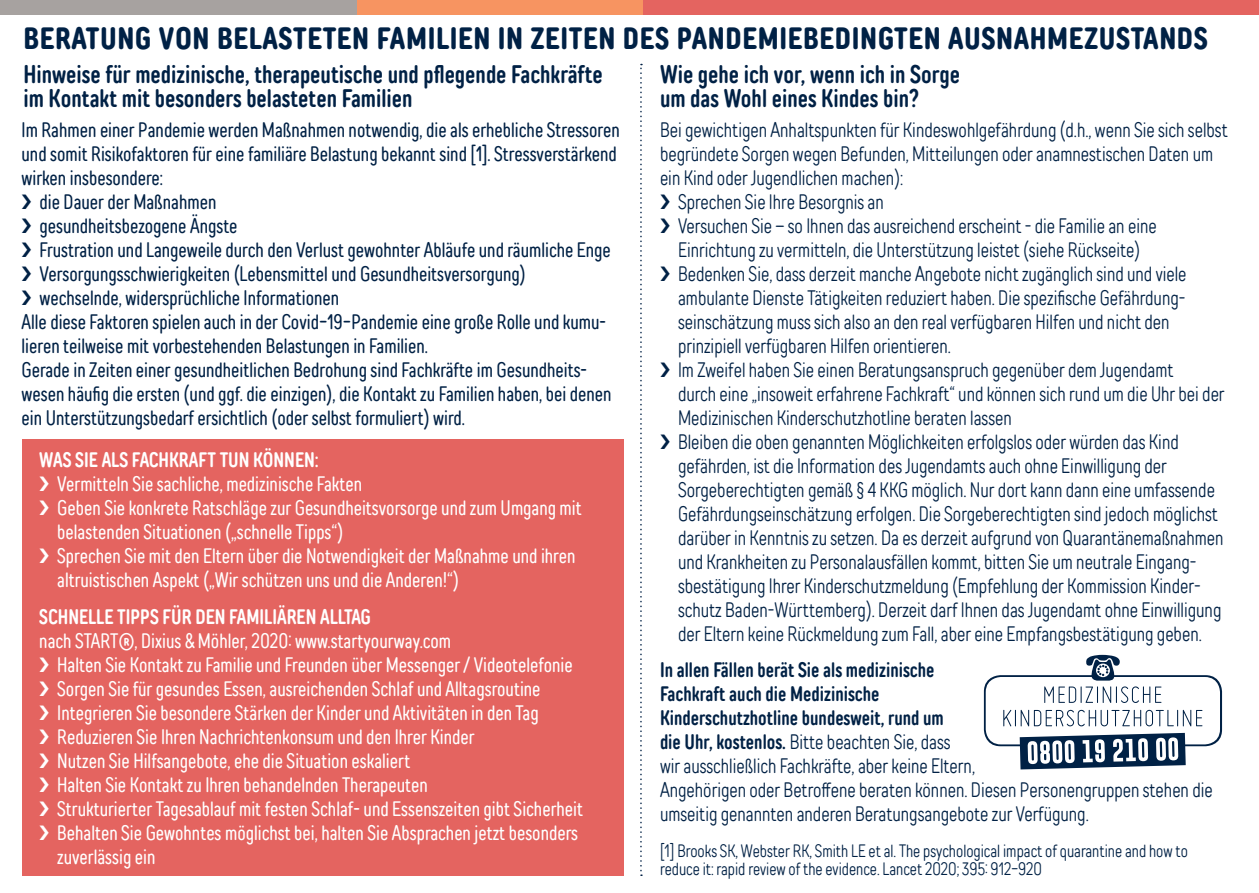
<style>
.page{position:relative;width:1259px;height:893px;background:#fff}
.page>*{position:absolute;margin:0;border:0;box-sizing:border-box;transform-origin:0 0}
.t1{font:700 30.9px "TT Rounds Neue Comp";letter-spacing:.02em;color:#002145}
.t2{font:25.5px/24px "TT Rounds Neue Com D Bold";color:#002145;scale:.95 1}
.t3{font:300 21px/24px "TT Rounds Neue Comp";color:#002145;scale:.93 1}
.t4{font:21px/24px "TT Rounds Neue Comp";color:#fff;scale:.93 1}
.t5{font:21px "TT Rounds Neue Comp";color:#002145;scale:.93 1}
.t6{font:21px/24px "TT Rounds Neue Com D Bold";color:#002145;scale:.93 1}
.t7{font:21px "TT Rounds Neue Com D Bold";color:#fff;scale:.93 1}
.t8{font:300 18px/18px "TT Rounds Neue Comp";color:#002145;scale:.93 1}
.s1{font-family:"TT Rounds Neue Com D Bold";font-weight:400}
</style>
<div class="page">
<div style="left:22px;top:440px;width:601px;height:436px;background:#e46460"></div>
<svg style="left:640px;top:64px;width:2px;height:812px"></svg>
<div style="left:641px;top:0;width:618px;height:14px;background:#e46460"></div>
<div style="left:0;top:0;width:357px;height:14px;background:#a7a2a0"></div>
<div style="left:357px;top:0;width:286px;height:14px;background:#f79461"></div>
<svg style="left:984px;top:655px;width:238px;height:114px"></svg>
<h1 class="t1" style="left:23px;top:18px;width:1186px">BERATUNG VON BELASTETEN FAMILIEN IN ZEITEN DES PANDEMIEBEDINGTEN AUSNAHMEZUSTANDS</h1>
<p class="t2" style="left:23px;top:63px;width:611px">Hinweise für medizinische, therapeutische und pflegende Fachkräfte im Kontakt mit besonders belasteten Familien</p>
<p class="t5" style="left:22px;top:117px;width:645px">Im Rahmen einer Pandemie werden Maßnahmen notwendig, die als erhebliche Stressoren</p>
<p class="t5" style="left:22px;top:141px;width:641px">und somit Risikofaktoren für eine familiäre Belastung bekannt sind [1]. Stressverstärkend</p>
<p class="t5" style="left:22px;top:165px;width:154px">wirken insbesondere:</p>
<p class="t5" style="left:40px;top:189px;width:192px">die Dauer der Maßnahmen</p>
<p class="t5" style="left:40px;top:213px;width:214px">gesundheitsbezogene Ängste</p>
<p class="t5" style="left:40px;top:237px;width:616px">Frustration und Langeweile durch den Verlust gewohnter Abläufe und räumliche Enge</p>
<p class="t5" style="left:40px;top:261px;width:524px">Versorgungsschwierigkeiten (Lebensmittel und Gesundheitsversorgung)</p>
<p class="t5" style="left:40px;top:285px;width:324px">wechselnde, widersprüchliche Informationen</p>
<p class="t5" style="left:22px;top:309px;width:630px">Alle diese Faktoren spielen auch in der Covid-19-Pandemie eine große Rolle und kumu-</p>
<p class="t5" style="left:22px;top:333px;width:438px">lieren teilweise mit vorbestehenden Belastungen in Familien.</p>
<p class="t5" style="left:22px;top:357px;width:609px">Gerade in Zeiten einer gesundheitlichen Bedrohung sind Fachkräfte im Gesundheits-</p>
<p class="t5" style="left:22px;top:381px;width:636px">wesen häufig die ersten (und ggf. die einzigen), die Kontakt zu Familien haben, bei denen</p>
<p class="t5" style="left:22px;top:405px;width:478px">ein Unterstützungsbedarf ersichtlich (oder selbst formuliert) wird.</p>
<p class="t2" style="left:660px;top:63px;width:317px">Wie gehe ich vor, wenn ich in Sorge um das Wohl eines Kindes bin?</p>
<p class="t3" style="left:660px;top:118px;width:612px">Bei gewichtigen Anhaltspunkten für Kindeswohlgefährdung (d.h., wenn Sie sich selbst</p>
<p class="t3" style="left:660px;top:142px;width:596px">begründete Sorgen wegen Befunden, Mitteilungen oder anamnestischen Daten um</p>
<p class="t3" style="left:660px;top:166px;width:263px">ein Kind oder Jugendlichen machen):</p>
<p class="t3" style="left:678px;top:190px;width:223px">Sprechen Sie Ihre Besorgnis an</p>
<p class="t3" style="left:678px;top:214px;width:516px">Versuchen Sie – so Ihnen das ausreichend erscheint - die Familie an eine</p>
<p class="t3" style="left:678px;top:238px;width:498px">Einrichtung zu vermitteln, die Unterstützung leistet (siehe Rückseite)</p>
<p class="t3" style="left:678px;top:262px;width:548px">Bedenken Sie, dass derzeit manche Angebote nicht zugänglich sind und viele</p>
<p class="t3" style="left:678px;top:286px;width:547px">ambulante Dienste Tätigkeiten reduziert haben. Die spezifische Gefährdung-</p>
<p class="t3" style="left:678px;top:310px;width:530px">seinschätzung muss sich also an den real verfügbaren Hilfen und nicht den</p>
<p class="t3" style="left:678px;top:334px;width:295px">prinzipiell verfügbaren Hilfen orientieren.</p>
<p class="t3" style="left:678px;top:358px;width:534px">Im Zweifel haben Sie einen Beratungsanspruch gegenüber dem Jugendamt</p>
<p class="t3" style="left:678px;top:382px;width:589px">durch eine „insoweit erfahrene Fachkraft“ und können sich rund um die Uhr bei der</p>
<p class="t3" style="left:678px;top:406px;width:360px">Medizinischen Kinderschutzhotline beraten lassen</p>
<p class="t3" style="left:678px;top:430px;width:540px">Bleiben die oben genannten Möglichkeiten erfolgslos oder würden das Kind</p>
<p class="t3" style="left:678px;top:454px;width:527px">gefährden, ist die Information des Jugendamts auch ohne Einwilligung der</p>
<p class="t3" style="left:678px;top:478px;width:579px">Sorgeberechtigten gemäß § 4 KKG möglich. Nur dort kann dann eine umfassende</p>
<p class="t3" style="left:678px;top:502px;width:582px">Gefährdungseinschätzung erfolgen. Die Sorgeberechtigten sind jedoch möglichst</p>
<p class="t3" style="left:678px;top:526px;width:588px">darüber in Kenntnis zu setzen. Da es derzeit aufgrund von Quarantänemaßnahmen</p>
<p class="t3" style="left:678px;top:550px;width:559px">und Krankheiten zu Personalausfällen kommt, bitten Sie um neutrale Eingang-</p>
<p class="t3" style="left:678px;top:574px;width:563px">sbestätigung Ihrer Kinderschutzmeldung (Empfehlung der Kommission Kinder-</p>
<p class="t3" style="left:678px;top:598px;width:586px">schutz Baden-Württemberg). Derzeit darf Ihnen das Jugendamt ohne Einwilligung</p>
<p class="t3" style="left:678px;top:622px;width:565px">der Eltern keine Rückmeldung zum Fall, aber eine Empfangsbestätigung geben.</p>
<p class="t6" style="left:660px;top:658px;width:307px">In allen Fällen berät Sie als medizinische<br>Fachkraft auch die Medizinische<br>Kinderschutzhotline bundesweit, rund um</p>
<p class="t3" style="left:660px;top:730px;width:596px"><span class="s1">die Uhr, kostenlos.</span> Bitte beachten Sie, dass<br>wir ausschließlich Fachkräfte, aber keine Eltern,<br>Angehörigen oder Betroffene beraten können. Diesen Personengruppen stehen die umseitig genannten anderen Beratungsangebote zur Verfügung.</p>
<p class="t8" style="left:660px;top:842px;width:569px">[1] Brooks SK, Webster RK, Smith LE et al. The psychological impact of quarantine and how to reduce it: rapid review of the evidence. Lancet 2020; 395: 912-920</p>
<p class="t7" style="left:39px;top:446px;width:302px">WAS SIE ALS FACHKRAFT TUN KÖNNEN:</p>
<p class="t4" style="left:57px;top:471px;width:565px">Vermitteln Sie sachliche, medizinische Fakten<br>Geben Sie konkrete Ratschläge zur Gesundheitsvorsorge und zum Umgang mit belastenden Situationen („schnelle Tipps“)<br>Sprechen Sie mit den Eltern über die Notwendigkeit der Maßnahme und ihren altruistischen Aspekt („Wir schützen uns und die Anderen!“)</p>
<p class="t7" style="left:39px;top:603px;width:358px">SCHNELLE TIPPS FÜR DEN FAMILIÄREN ALLTAG</p>
<p class="t4" style="left:57px;top:629px;width:567px;text-indent:-18px">nach START®, Dixius &amp; Möhler, 2020: www.startyourway.com<br>Halten Sie Kontakt zu Familie und Freunden über Messenger / Videotelefonie Sorgen Sie für gesundes Essen, ausreichenden Schlaf und Alltagsroutine Integrieren Sie besondere Stärken der Kinder und Aktivitäten in den Tag Reduzieren Sie Ihren Nachrichtenkonsum und den Ihrer Kinder<br>Nutzen Sie Hilfsangebote, ehe die Situation eskaliert<br>Halten Sie Kontakt zu Ihren behandelnden Therapeuten<br>Strukturierter Tagesablauf mit festen Schlaf- und Essenszeiten gibt Sicherheit Behalten Sie Gewohntes möglichst bei, halten Sie Absprachen jetzt besonders zuverlässig ein</p>
</div>
